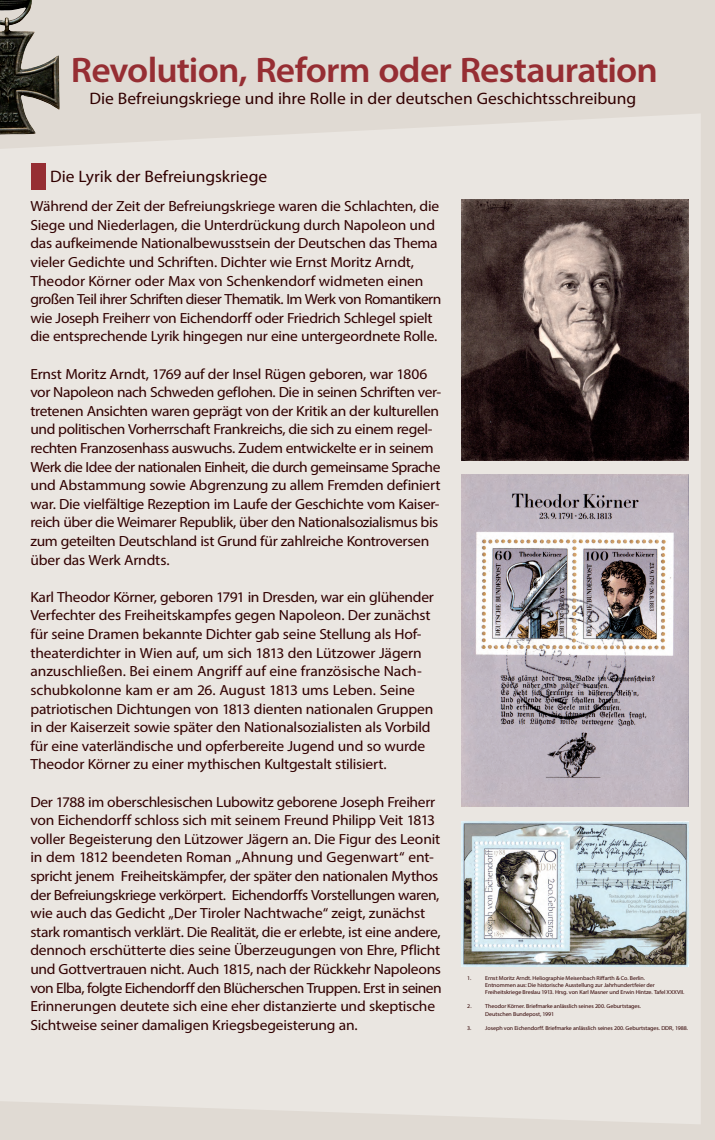
<style>
.page{position:relative;width:715px;height:1140px;background:#fff}
.page>*{position:absolute;margin:0;border:0;box-sizing:border-box;transform-origin:0 0}
.t1{font:600 35.6px "Myriad Pro";letter-spacing:-.025em;color:#962e33;scale:1.05 1}
.t2{font:16.6px "Myriad Pro";letter-spacing:-.005em;color:#300000;scale:1.05 1}
.t3{font:14.75px/18.6px "Myriad Pro";letter-spacing:-.02em;color:#300000;scale:1.05 1}
.t4{font:14.75px/18.6px "Myriad Pro";color:#300000;scale:1.05 1}
.t5{font:5.7px "Myriad Pro";letter-spacing:-.01em;color:#300000;scale:1.05 1}
</style>
<div class="page">
<div style="left:0;top:0;width:714px;height:1140px;background:#e0dad3"></div>
<div style="left:0;top:114px;width:700px;height:1010px;background:#eae6e1"></div>
<img style="left:0;top:0;width:61px;height:136px">
<div style="left:32px;top:163px;width:14px;height:26px;background:#962e33"></div>
<img style="left:461px;top:199px;width:226px;height:261px">
<img style="left:461px;top:474px;width:226px;height:333px">
<img style="left:461px;top:821px;width:226px;height:145px">
<p class="t1" style="left:71px;top:47px;width:560px">Revolution, Reform oder Restauration</p>
<p class="t2" style="left:89px;top:89px;width:522px">Die Befreiungskriege und ihre Rolle in der deutschen Geschichtsschreibung</p>
<p class="t2" style="left:50px;top:166px;width:208px">Die Lyrik der Befreiungskriege</p>
<p class="t3" style="left:30px;top:197px;width:391px">Während der Zeit der Befreiungskriege waren die Schlachten, die<br>Siege und Niederlagen, die Unterdrückung durch Napoleon und das aufkeimende Nationalbewusstsein der Deutschen das Thema</p>
<p class="t3" style="left:30px;top:252px;width:393px">vieler Gedichte und Schriften. Dichter wie Ernst Moritz Arndt,<br>Theodor Körner oder Max von Schenkendorf widmeten einen großen Teil ihrer Schriften dieser Thematik. Im Werk von Romantikern</p>
<p class="t3" style="left:30px;top:308px;width:389px">wie Joseph Freiherr von Eichendorff oder Friedrich Schlegel spielt die entsprechende Lyrik hingegen nur eine untergeordnete Rolle.</p>
<p class="t3" style="left:30px;top:364px;width:392px">Ernst Moritz Arndt, 1769 auf der Insel Rügen geboren, war 1806 vor Napoleon nach Schweden geflohen. Die in seinen Schriften ver&shy;tretenen Ansichten waren geprägt von der Kritik an der kulturellen und politischen Vorherrschaft Frankreichs, die sich zu einem regel&shy;rechten Franzosenhass auswuchs. Zudem entwickelte er in seinem</p>
<p class="t3" style="left:30px;top:457px;width:392px">Werk die Idee der nationalen Einheit, die durch gemeinsame Sprache</p>
<p class="t3" style="left:30px;top:476px;width:392px">und Abstammung sowie Abgrenzung zu allem Fremden definiert war. Die vielfältige Rezeption im Laufe der Geschichte vom Kaiser&shy;reich über die Weimarer Republik, über den Nationalsozialismus bis zum geteilten Deutschland ist Grund für zahlreiche Kontroversen über das Werk Arndts.</p>
<p class="t3" style="left:30px;top:587px;width:385px">Karl Theodor Körner, geboren 1791 in Dresden, war ein glühender</p>
<p class="t3" style="left:30px;top:606px;width:382px">Verfechter des Freiheitskampfes gegen Napoleon. Der zunächst</p>
<p class="t3" style="left:30px;top:624px;width:374px">für seine Dramen bekannte Dichter gab seine Stellung als Hof-</p>
<p class="t3" style="left:30px;top:643px;width:374px">theaterdichter in Wien auf, um sich 1813 den Lützower Jägern</p>
<p class="t4" style="left:30px;top:662px;width:374px">anzuschließen. Bei einem Angriff auf eine französische Nach&shy;schubkolonne kam er am 26. August 1813 ums Leben. Seine</p>
<p class="t3" style="left:30px;top:699px;width:385px">patriotischen Dichtungen von 1813 dienten nationalen Gruppen in der Kaiserzeit sowie später den Nationalsozialisten als Vorbild für eine vaterländische und opferbereite Jugend und so wurde Theodor Körner zu einer mythischen Kultgestalt stilisiert.</p>
<p class="t3" style="left:30px;top:792px;width:391px">Der 1788 im oberschlesischen Lubowitz geborene Joseph Freiherr von Eichendorff schloss sich mit seinem Freund Philipp Veit 1813 voller Begeisterung den Lützower Jägern an. Die Figur des Leonit in dem 1812 beendeten Roman „Ahnung und Gegenwart“ ent&shy;spricht jenem Freiheitskämpfer, der später den nationalen Mythos der Befreiungskriege verkörpert. Eichendorffs Vorstellungen waren,</p>
<p class="t3" style="left:30px;top:903px;width:392px">wie auch das Gedicht „Der Tiroler Nachtwache“ zeigt, zunächst stark romantisch verklärt. Die Realität, die er erlebte, ist eine andere,</p>
<p class="t3" style="left:30px;top:941px;width:393px;text-align:justify">dennoch erschütterte dies seine Überzeugungen von Ehre, Pflicht und Gottvertrauen nicht. Auch 1815, nach der Rückkehr Napoleons von Elba, folgte Eichendorff den Blücherschen Truppen. Erst in seinen</p>
<p class="t3" style="left:30px;top:996px;width:387px">Erinnerungen deutete sich eine eher distanzierte und skeptische<br>Sichtweise seiner damaligen Kriegsbegeisterung an.</p>
<p class="t5" style="left:467px;top:974px;width:5px">1.</p>
<p class="t5" style="left:485px;top:974px;width:154px">Ernst Moritz Arndt. Heliographie Meisenbach Riffarth &amp; Co. Berlin.</p>
<p class="t5" style="left:485px;top:981px;width:163px">Entnommen aus: Die historische Ausstellung zur Jahrhundertfeier der</p>
<p class="t5" style="left:485px;top:988px;width:191px">Freiheitskriege Breslau 1913. Hrsg. von Karl Masner und Erwin Hintze. Tafel XXXVII.</p>
<p class="t5" style="left:467px;top:1003px;width:6px">2.</p>
<p class="t5" style="left:485px;top:1003px;width:150px">Theodor Körner. Briefmarke anlässlich seines 200. Geburtstages.</p>
<p class="t5" style="left:485px;top:1010px;width:67px">Deutschen Bundepost, 1991</p>
<p class="t5" style="left:467px;top:1024px;width:6px">3.</p>
<p class="t5" style="left:485px;top:1024px;width:194px">Joseph von Eichendorff. Briefmarke anlässlich seines 200. Geburtstages. DDR, 1988.</p>
</div>
